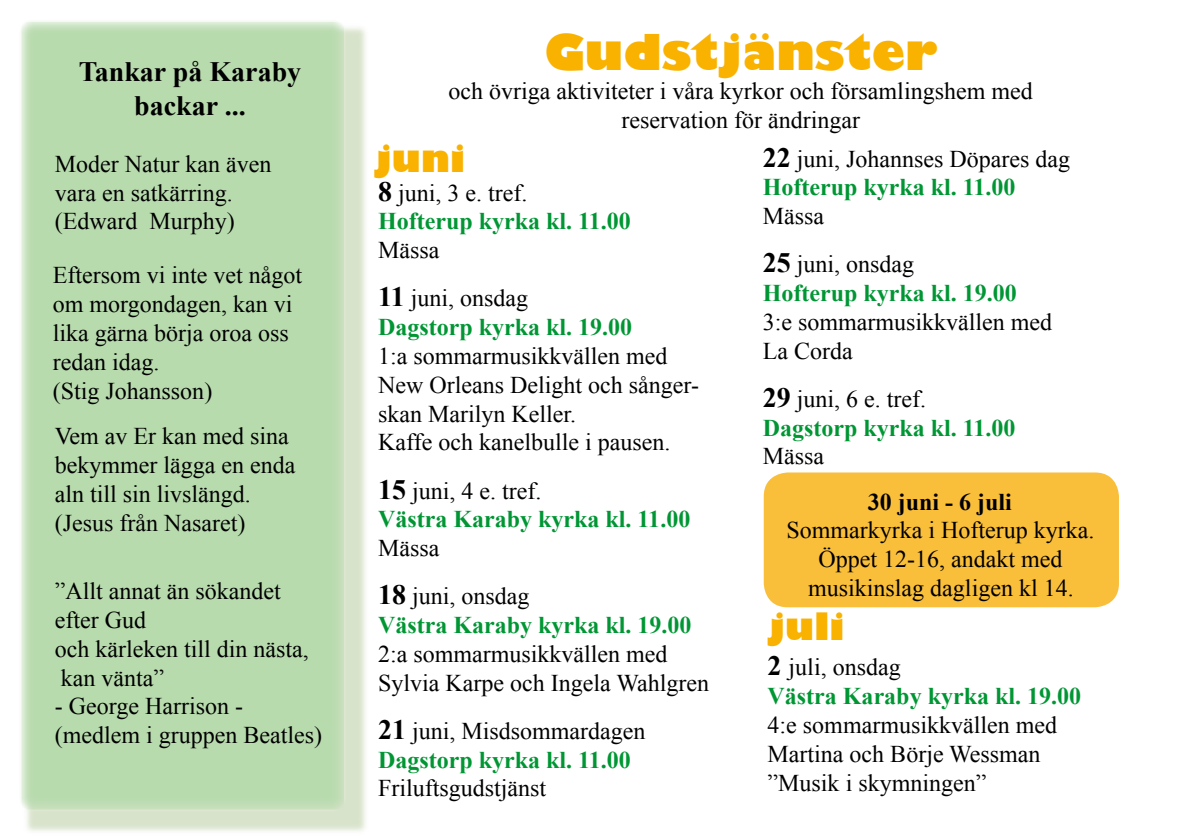
<style>
.page{position:relative;width:1191px;height:840px;background:#fff}
.page>*{position:absolute;margin:0;border:0;box-sizing:border-box;transform-origin:0 0}
.t1{font:800 48px "Gill Sans";color:#f9b200}
.t2{font:800 36px "Gill Sans";color:#f9b200}
.t3{font:700 28px/33.6px "Times New Roman";color:#000;text-align:center}
.t4{font:24px/28.8px "Times New Roman";color:#000}
.t5{font:700 24px/28.8px "Times New Roman";color:#009634}
.t6{font:700 24px "Times New Roman";color:#000}
.s1{font-size:28px;color:#000}
.s2{font-weight:400;color:#000}
.s3{font-weight:700;font-size:28px}
.s4{font-weight:700;color:#009634}
</style>
<div class="page">
<div style="left:23px;top:23px;width:347px;height:812px;background:#ccdaba;opacity:.75"></div>
<div style="left:20px;top:21px;width:325px;height:789px;background:#b8dbae"></div>
<div style="left:19px;top:20px;width:327px;height:791px;border:2px solid #e8f1e0"></div>
<div style="left:763px;top:472px;width:356px;height:135px;background:#f9be3a;border-radius:24px"></div>
<p class="t3" style="left:79px;top:54px;width:224px">Tankar på Karaby backar ...</p>
<p class="t4" style="left:55px;top:149px;width:218px">Moder Natur kan även vara en satkärring. (Edward Murphy)</p>
<p class="t4" style="left:53px;top:260px;width:251px">Eftersom vi inte vet något om morgondagen, kan vi lika gärna börja oroa oss redan idag.<br>(Stig Johansson)</p>
<p class="t4" style="left:55px;top:421px;width:242px">Vem av Er kan med sina bekymmer lägga en enda aln till sin livslängd. (Jesus från Nasaret)</p>
<p class="t4" style="left:55px;top:576px;width:255px">”Allt annat än sökandet efter Gud<br>och kärleken till din nästa, kan vänta”</p>
<p class="t4" style="left:55px;top:691px;width:269px">- George Harrison - (medlem i gruppen Beatles)</p>
<h1 class="t1" style="left:544px;top:23px;width:395px">Gudstjänster</h1>
<p class="t4" style="left:448px;top:76px;width:585px;text-align:center">och övriga aktiviteter i våra kyrkor och församlingshem med reservation för ändringar</p>
<h2 class="t2" style="left:374px;top:136px;width:92px">juni</h2>
<p class="t5" style="left:378px;top:177px;width:254px"><span class="s1">8</span> <span class="s2">juni, 3 e. tref.<br></span>Hofterup kyrka kl. 11.00</p>
<p class="t4" style="left:378px;top:226px;width:151px;line-height:48px">Mässa<br><span class="s3">11</span> juni, onsdag</p>
<p class="t5" style="left:378px;top:312px;width:256px">Dagstorp kyrka kl. 19.00</p>
<p class="t4" style="left:378px;top:341px;width:322px">1:a sommarmusikkvällen med<br>New Orleans Delight och sånger&shy;skan Marilyn Keller.<br>Kaffe och kanelbulle i pausen.</p>
<p class="t5" style="left:378px;top:475px;width:314px"><span class="s1">15</span> <span class="s2">juni, 4 e. tref.<br></span>Västra Karaby kyrka kl. 11.00</p>
<p class="t4" style="left:378px;top:523px;width:153px;line-height:48px">Mässa<br><span class="s3">18</span> juni, onsdag</p>
<p class="t5" style="left:378px;top:609px;width:315px">Västra Karaby kyrka kl. 19.00</p>
<p class="t4" style="left:378px;top:638px;width:332px">2:a sommarmusikkvällen med<br>Sylvia Karpe och Ingela Wahlgren</p>
<p class="t5" style="left:378px;top:715px;width:269px"><span class="s1">21</span> <span class="s2">juni, Misdsommardagen<br></span>Dagstorp kyrka kl. 11.00</p>
<p class="t4" style="left:378px;top:773px;width:170px">Friluftsgudstjänst</p>
<p class="t4" style="left:763px;top:144px;width:309px"><span class="s3">22</span> juni, Johannses Döpares dag<br><span class="s4">Hofterup kyrka kl. 11.00</span></p>
<p class="t4" style="left:763px;top:192px;width:153px;line-height:48px">Mässa<br><span class="s3">25</span> juni, onsdag</p>
<p class="t5" style="left:763px;top:278px;width:256px">Hofterup kyrka kl. 19.00</p>
<p class="t4" style="left:763px;top:307px;width:291px">3:e sommarmusikkvällen med<br>La Corda</p>
<p class="t5" style="left:763px;top:383px;width:254px"><span class="s1">29</span> <span class="s2">juni, 6 e. tref.<br></span>Dagstorp kyrka kl. 11.00</p>
<p class="t4" style="left:763px;top:441px;width:63px">Mässa</p>
<p class="t6" style="left:868px;top:484px;width:146px">30 juni - 6 juli</p>
<p class="t4" style="left:786px;top:515px;width:309px;text-align:center">Sommarkyrka i Hofterup kyrka.<br>Öppet 12-16, andakt med musikinslag dagligen kl 14.</p>
<h2 class="t2" style="left:767px;top:604px;width:78px">juli</h2>
<p class="t5" style="left:767px;top:652px;width:315px"><span class="s1">2</span> <span class="s2">juli, onsdag<br></span>Västra Karaby kyrka kl. 19.00</p>
<p class="t4" style="left:767px;top:710px;width:291px">4:e sommarmusikkvällen med<br>Martina och Börje Wessman ”Musik i skymningen”</p>
</div>
